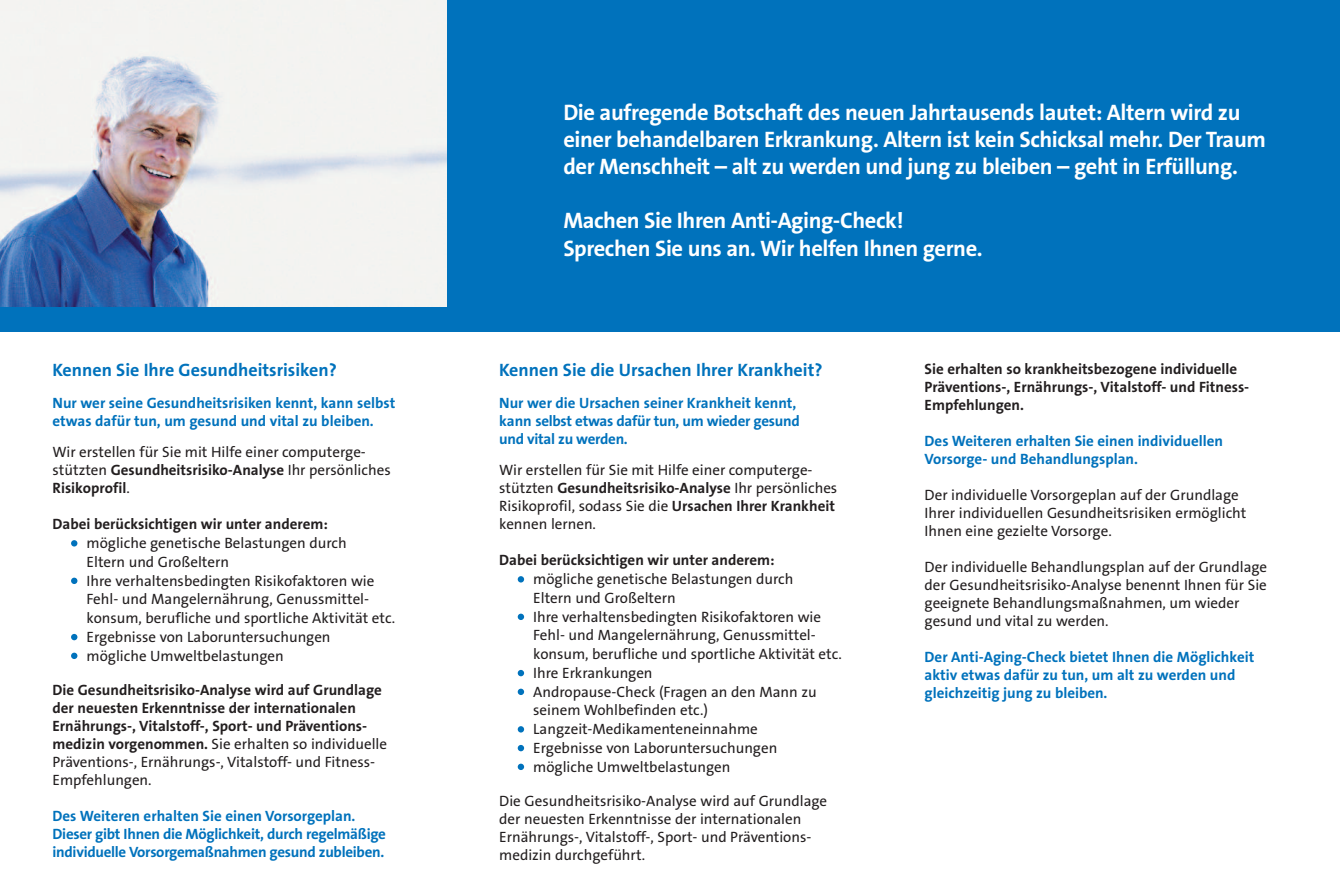
<style>
.page{position:relative;width:1340px;height:893px;background:#fff}
.page>*{position:absolute;margin:0;border:0;box-sizing:border-box;transform-origin:0 0}
.t1{font:700 22.5px/27px "The Sans Os F";letter-spacing:-.02em;color:#fff}
.t2{font:700 18px "The Sans Os F";color:#0072bc}
.t3{font:15px/18.8px "The Sans Os F";color:#231f20}
.t4{font:700 15px/18px "The Sans Os F";color:#231f20}
.t5{font:700 15px/18px "The Sans Os F";color:#0072bc}
.t6{font:700 15px/18px "The Sans Os F";letter-spacing:-.02em;color:#0072bc}
.s1{font-weight:700}
.s2{font-weight:400}
</style>
<div class="page">
<div style="left:0;top:0;width:446px;height:332px;background:#0072bc"></div>
<div style="left:446px;top:0;width:447px;height:332px;background:#0072bc"></div>
<div style="left:893px;top:0;width:446px;height:332px;background:#0072bc"></div>
<img style="left:0;top:0;width:446px;height:306px">
<svg style="left:71px;top:653px;width:6px;height:6px"></svg>
<svg style="left:71px;top:634px;width:6px;height:6px"></svg>
<svg style="left:71px;top:578px;width:6px;height:6px"></svg>
<svg style="left:71px;top:540px;width:6px;height:6px"></svg>
<div style="left:517px;top:689px;width:7px;height:6px;background:#0072bc;border-radius:50%"></div>
<div style="left:517px;top:726px;width:7px;height:6px;background:#0072bc;border-radius:50%"></div>
<div style="left:517px;top:670px;width:7px;height:6px;background:#0072bc;border-radius:50%"></div>
<div style="left:517px;top:764px;width:7px;height:6px;background:#0072bc;border-radius:50%"></div>
<div style="left:517px;top:745px;width:7px;height:6px;background:#0072bc;border-radius:50%"></div>
<div style="left:517px;top:614px;width:7px;height:6px;background:#0072bc;border-radius:50%"></div>
<div style="left:517px;top:576px;width:7px;height:6px;background:#0072bc;border-radius:50%"></div>
<p class="t2" style="left:53px;top:363px;width:286px">Kennen Sie Ihre Gesundheitsrisiken?</p>
<p class="t5" style="left:53px;top:395px;width:344px">Nur wer seine Gesundheitsrisiken kennt, kann selbst etwas dafür tun, um gesund und vital zu bleiben.</p>
<p class="t3" style="left:53px;top:445px;width:340px;line-height:18px">Wir erstellen für Sie mit Hilfe einer computerge&shy;stützten <span class="s1">Gesundheitsrisiko-Analyse</span> Ihr persönliches<br><span class="s1">Risikoprofil</span>.</p>
<p class="t4" style="left:53px;top:517px;width:277px">Dabei berücksichtigen wir unter anderem:</p>
<p class="t3" style="left:87px;top:535px;width:310px">mögliche genetische Belastungen durch<br>Eltern und Großeltern<br>Ihre verhaltensbedingten Risikofaktoren wie Fehl- und Mangelernährung, Genussmittel&shy;konsum, berufliche und sportliche Aktivität etc.<br>Ergebnisse von Laboruntersuchungen<br>mögliche Umweltbelastungen</p>
<p class="t4" style="left:53px;top:682px;width:336px">Die Gesundheitsrisiko-Analyse wird auf Grundlage der neuesten Erkenntnisse der internationalen Ernährungs-, Vitalstoff-, Sport- und Präventions&shy;medizin vorgenommen. <span class="s2">Sie erhalten so individuelle Präventions-, Ernährungs-, Vitalstoff- und Fitness-Empfehlungen.</span></p>
<p class="t6" style="left:53px;top:808px;width:335px">Des Weiteren erhalten Sie einen Vorsorgeplan.<br>Dieser gibt Ihnen die Möglichkeit, durch regelmäßige individuelle Vorsorgemaßnahmen gesund zubleiben.</p>
<h1 class="t1" style="left:563px;top:101px;width:704px">Die aufregende Botschaft des neuen Jahrtausends lautet: Altern wird zu einer behandelbaren Erkrankung. Altern ist kein Schicksal mehr. Der Traum der Menschheit – alt zu werden und jung zu bleiben – geht in Erfüllung.</h1>
<h1 class="t1" style="left:563px;top:208px;width:421px;line-height:28px">Machen Sie Ihren Anti-Aging-Check!<br>Sprechen Sie uns an. Wir helfen Ihnen gerne.</h1>
<p class="t2" style="left:499px;top:363px;width:325px">Kennen Sie die Ursachen Ihrer Krankheit?</p>
<p class="t6" style="left:499px;top:395px;width:302px">Nur wer die Ursachen seiner Krankheit kennt, kann selbst etwas dafür tun, um wieder gesund und vital zu werden.</p>
<p class="t3" style="left:499px;top:463px;width:339px;line-height:18px">Wir erstellen für Sie mit Hilfe einer computerge&shy;stützten <span class="s1">Gesundheitsrisiko-Analyse</span> Ihr persönliches Risikoprofil, sodass Sie die <span class="s1">Ursachen Ihrer Krankheit </span>kennen lernen.</p>
<p class="t4" style="left:499px;top:553px;width:277px">Dabei berücksichtigen wir unter anderem:</p>
<p class="t3" style="left:533px;top:571px;width:310px">mögliche genetische Belastungen durch<br>Eltern und Großeltern<br>Ihre verhaltensbedingten Risikofaktoren wie Fehl- und Mangelernährung, Genussmittel&shy;konsum, berufliche und sportliche Aktivität etc.<br>Ihre Erkrankungen<br>Andropause-Check (Fragen an den Mann zu seinem Wohlbefinden etc.)<br>Langzeit-Medikamenteneinnahme<br>Ergebnisse von Laboruntersuchungen<br>mögliche Umweltbelastungen</p>
<p class="t3" style="left:499px;top:793px;width:329px;line-height:18px">Die Gesundheitsrisiko-Analyse wird auf Grundlage der neuesten Erkenntnisse der internationalen Ernährungs-, Vitalstoff-, Sport- und Präventions&shy;medizin durchgeführt.</p>
<p class="t4" style="left:924px;top:361px;width:326px">Sie erhalten so krankheitsbezogene individuelle<br>Präventions-, Ernährungs-, Vitalstoff- und Fitness-<br>Empfehlungen.</p>
<p class="t5" style="left:924px;top:433px;width:300px">Des Weiteren erhalten Sie einen individuellen<br>Vorsorge- und Behandlungsplan.</p>
<p class="t3" style="left:924px;top:487px;width:323px;line-height:18px">Der individuelle Vorsorgeplan auf der Grundlage<br>Ihrer individuellen Gesundheitsrisiken ermöglicht<br>Ihnen eine gezielte Vorsorge.</p>
<p class="t3" style="left:924px;top:559px;width:344px;line-height:18px">Der individuelle Behandlungsplan auf der Grundlage der Gesundheitsrisiko-Analyse benennt Ihnen für Sie geeignete Behandlungsmaßnahmen, um wieder gesund und vital zu werden.</p>
<p class="t5" style="left:924px;top:649px;width:331px">Der Anti-Aging-Check bietet Ihnen die Möglichkeit aktiv etwas dafür zu tun, um alt zu werden und gleichzeitig jung zu bleiben.</p>
</div>
